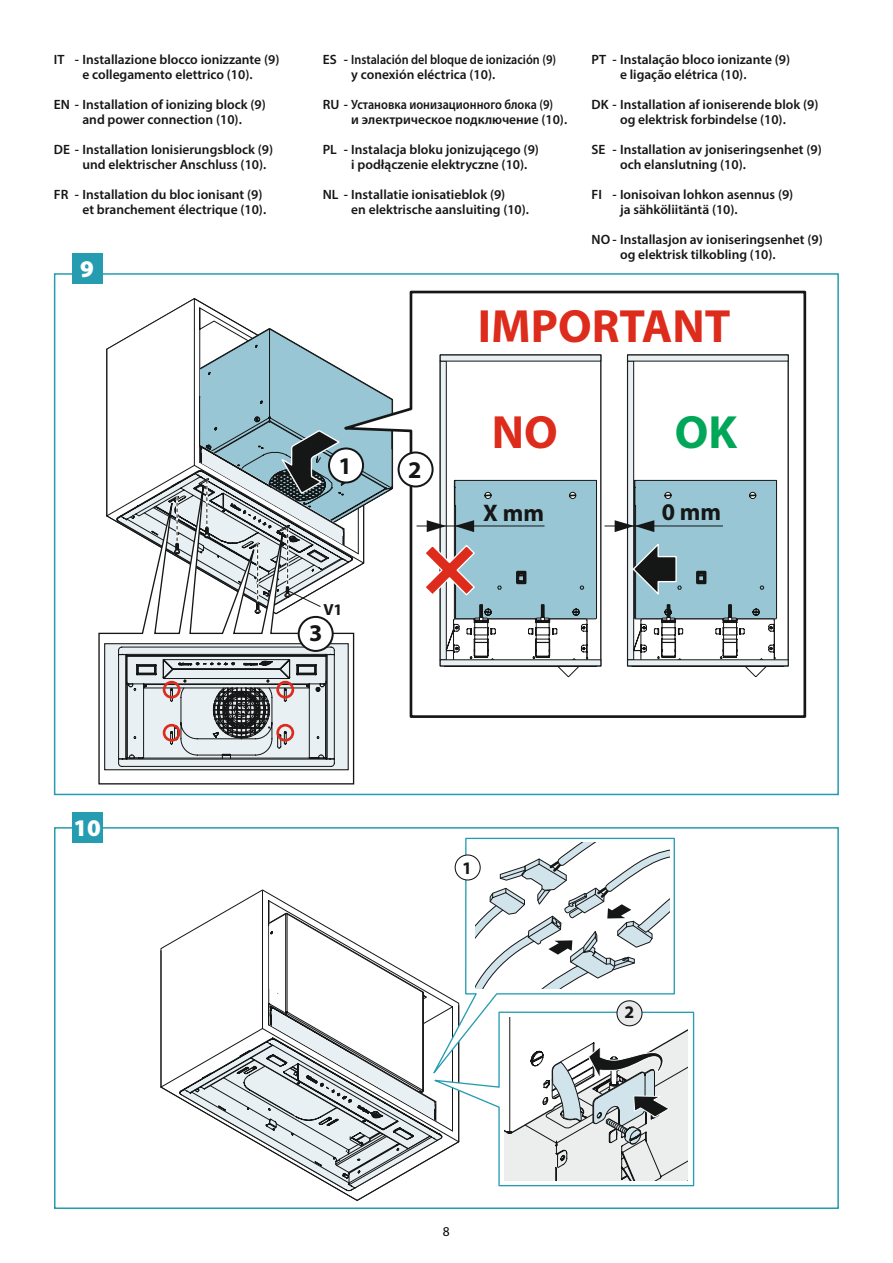
<style>
.page{position:relative;width:893px;height:1263px;background:#fff}
.page>*{position:absolute;margin:0;border:0;box-sizing:border-box;transform-origin:0 0}
.t1{font:700 46.8px "Myriad Pro";color:#dd2b1c}
.t2{font:700 46.8px "Myriad Pro";color:#00a759}
.t3{font:700 24px "Myriad Pro";color:#151616}
.t4{font:900 24px "Myriad Pro";color:#fff}
.t5{font:700 17.7px "Myriad Pro";color:#151616}
.t6{font:700 16.2px "Myriad Pro";color:#151616}
.t7{font:600 13.5px/15px "Myriad Pro";color:#151616}
.t8{font:13.5px "Myriad Pro";color:#000}
</style>
<div class="page">
<div style="left:54px;top:827px;width:785px;height:382px;border:2px solid #259cb0"></div>
<svg style="left:98px;top:614px;width:257px;height:170px"></svg>
<div style="left:104px;top:643px;width:245px;height:127px;background:#e8f0f4;border:1px solid #151616"></div>
<svg style="left:118px;top:647px;width:217px;height:120px"></svg>
<svg style="left:106px;top:298px;width:223px;height:316px"></svg>
<svg style="left:329px;top:291px;width:477px;height:428px"></svg>
<div style="left:440px;top:361px;width:7px;height:299px;background:#e8f0f4;border:1px solid #151616"></div>
<svg style="left:440px;top:355px;width:161px;height:7px"></svg>
<svg style="left:440px;top:659px;width:161px;height:7px"></svg>
<hr style="left:417px;top:525px;width:127px;height:1px;background:#151616">
<svg style="left:423px;top:479px;width:174px;height:198px"></svg>
<div style="left:627px;top:361px;width:7px;height:299px;background:#e8f0f4;border:1px solid #151616"></div>
<svg style="left:627px;top:355px;width:162px;height:7px"></svg>
<div style="left:627px;top:659px;width:162px;height:7px;background:#e8f0f4;border:1px solid #151616"></div>
<hr style="left:604px;top:525px;width:119px;height:1px;background:#151616">
<svg style="left:615px;top:479px;width:169px;height:198px"></svg>
<div style="left:399px;top:452px;width:34px;height:34px;background:#fff;border-radius:50%"></div>
<div style="left:398px;top:451px;width:36px;height:36px;border:2px solid #151616;border-radius:50%"></div>
<div style="left:299px;top:617px;width:34px;height:34px;background:#fff;border-radius:50%"></div>
<div style="left:298px;top:616px;width:36px;height:36px;border:2px solid #151616;border-radius:50%"></div>
<svg style="left:161px;top:842px;width:533px;height:359px"></svg>
<div style="left:617px;top:1001px;width:25px;height:25px;background:#e8e9e8;border-radius:50%"></div>
<div style="left:616px;top:1000px;width:26px;height:26px;border:1px solid #151616;border-radius:50%"></div>
<div style="left:455px;top:855px;width:25px;height:25px;background:#fff;border-radius:50%"></div>
<div style="left:455px;top:854px;width:26px;height:26px;border:1px solid #151616;border-radius:50%"></div>
<div style="left:72px;top:253px;width:30px;height:30px;background:#259cb0"></div>
<div style="left:72px;top:812px;width:30px;height:30px;background:#259cb0"></div>
<p class="t7" style="left:54px;top:52px;width:227px;text-align:center">IT - Installazione blocco ionizzante (9) e collegamento elettrico (10).</p>
<p class="t7" style="left:54px;top:97px;width:213px;text-align:center">EN - Installation of ionizing block (9) and power connection (10).</p>
<p class="t7" style="left:82px;top:142px;width:192px;text-indent:-29px">DE - Installation Ionisierungsblock (9) und elektrischer Anschluss (10).</p>
<p class="t7" style="left:54px;top:187px;width:214px;text-align:right">FR - Installation du bloc ionisant (9) et branchement électrique (10).</p>
<h2 class="t4" style="left:80px;top:253px;width:15px">9</h2>
<p class="t7" style="left:351px;top:52px;width:206px;text-indent:-28px">ES - Instalación del bloque de ionización (9) y conexión eléctrica (10).</p>
<p class="t7" style="left:351px;top:97px;width:217px;text-indent:-28px">RU - Установка ионизационного блока (9)<br>и электрическое подключение (10).</p>
<p class="t7" style="left:351px;top:142px;width:189px;text-indent:-29px">PL - Instalacja bloku jonizującego (9) i podłączenie elektryczne (10).</p>
<p class="t7" style="left:351px;top:187px;width:179px;text-indent:-29px">NL - Installatie ionisatieblok (9)<br>en elektrische aansluiting (10).</p>
<p class="t7" style="left:620px;top:52px;width:172px;text-indent:-29px">PT - Instalação bloco ionizante (9) e ligação elétrica (10).</p>
<p class="t7" style="left:591px;top:97px;width:228px;text-align:center">DK - Installation af ioniserende blok (9) og elektrisk forbindelse (10).</p>
<p class="t7" style="left:620px;top:142px;width:203px;text-indent:-29px">SE - Installation av joniseringsenhet (9) och elanslutning (10).</p>
<p class="t7" style="left:620px;top:187px;width:175px;text-indent:-29px">FI - Ionisoivan lohkon asennus (9) ja sähköliitäntä (10).</p>
<p class="t7" style="left:620px;top:232px;width:204px;text-indent:-29px">NO - Installasjon av ioniseringsenhet (9) og elektrisk tilkobling (10).</p>
<h1 class="t1" style="left:478px;top:295px;width:254px">IMPORTANT</h1>
<h2 class="t3" style="left:338px;top:450px;width:15px">1</h2>
<h2 class="t3" style="left:408px;top:454px;width:15px">2</h2>
<h1 class="t1" style="left:492px;top:402px;width:67px">NO</h1>
<h1 class="t2" style="left:675px;top:402px;width:64px">OK</h1>
<h2 class="t3" style="left:483px;top:497px;width:62px">X mm</h2>
<h2 class="t3" style="left:662px;top:496px;width:61px">0 mm</h2>
<p class="t6" style="left:323px;top:599px;width:21px">V1</p>
<h2 class="t3" style="left:309px;top:617px;width:15px">3</h2>
<h2 class="t4" style="left:73px;top:812px;width:29px">10</h2>
<h3 class="t5" style="left:462px;top:856px;width:11px">1</h3>
<h3 class="t5" style="left:625px;top:1001px;width:11px">2</h3>
<p class="t8" style="left:443px;top:1223px;width:8px">8</p>
</div>
